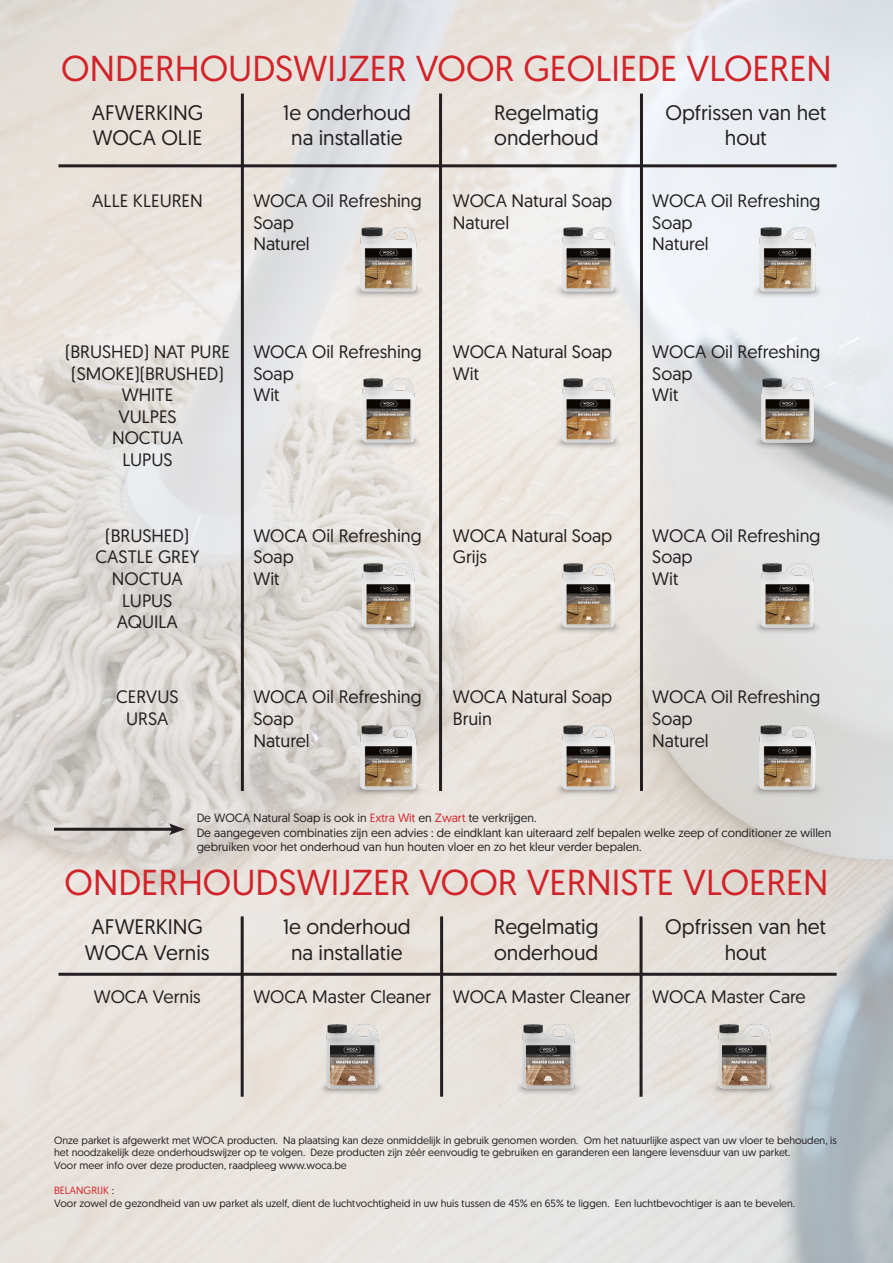
<style>
.page{position:relative;width:893px;height:1263px;background:#fff}
.page>*{position:absolute;margin:0;border:0;box-sizing:border-box;transform-origin:0 0}
.t1{font:36px "Geomanist";color:#d1232a}
.t2{font:21px/25.2px "Geomanist";color:#231f20;text-align:center}
.t3{font:18px/21.6px "Geomanist";color:#231f20}
.t4{font:12px/14.4px "Geomanist";color:#231f20}
.t5{font:10.5px/12.6px "Geomanist";color:#231f20}
.s1{color:#d1232a}
</style>
<div class="page">
<img style="left:0;top:0;width:893px;height:1263px">
<hr style="left:58px;top:164px;width:779px;height:3px;background:#231f20">
<hr style="left:241px;top:94px;width:3px;height:697px;background:#231f20">
<hr style="left:439px;top:94px;width:3px;height:697px;background:#231f20">
<hr style="left:640px;top:94px;width:3px;height:697px;background:#231f20">
<img style="left:344px;top:218px;width:90px;height:84px">
<img style="left:344px;top:715px;width:90px;height:84px">
<img style="left:742px;top:715px;width:91px;height:84px">
<img style="left:742px;top:218px;width:91px;height:84px">
<img style="left:347px;top:369px;width:84px;height:84px">
<img style="left:745px;top:554px;width:84px;height:84px">
<img style="left:347px;top:554px;width:84px;height:84px">
<img style="left:745px;top:369px;width:84px;height:84px">
<img style="left:546px;top:218px;width:84px;height:84px">
<img style="left:546px;top:369px;width:84px;height:84px">
<img style="left:546px;top:554px;width:84px;height:84px">
<img style="left:546px;top:715px;width:84px;height:84px">
<img style="left:310px;top:1014px;width:84px;height:84px">
<img style="left:703px;top:1014px;width:84px;height:84px">
<img style="left:506px;top:1014px;width:84px;height:84px">
<hr style="left:58px;top:973px;width:779px;height:3px;background:#231f20">
<hr style="left:241px;top:916px;width:3px;height:181px;background:#231f20">
<hr style="left:639px;top:916px;width:3px;height:181px;background:#231f20">
<hr style="left:440px;top:916px;width:3px;height:181px;background:#231f20">
<hr style="left:54px;top:828px;width:121px;height:3px;background:#231f20">
<svg style="left:169px;top:823px;width:16px;height:12px"></svg>
<p class="t1" style="left:61px;top:45px;width:772px">ONDERHOUDSWIJZER VOOR GEOLIEDE VLOEREN</p>
<p class="t2" style="left:92px;top:99px;width:113px;text-align:left">AFWERKING<br>WOCA OLIE</p>
<p class="t2" style="left:665px;top:99px;width:162px">Opfrissen van het hout</p>
<p class="t2" style="left:283px;top:99px;width:130px">1e onderhoud na installatie</p>
<p class="t2" style="left:494px;top:99px;width:106px;text-align:left">Regelmatig onderhoud</p>
<p class="t3" style="left:92px;top:189px;width:112px">ALLE KLEUREN</p>
<p class="t3" style="left:253px;top:189px;width:170px">WOCA Oil Refreshing<br>Soap</p>
<p class="t3" style="left:253px;top:233px;width:58px">Naturel</p>
<p class="t3" style="left:453px;top:189px;width:161px">WOCA Natural Soap</p>
<p class="t3" style="left:453px;top:211px;width:58px">Naturel</p>
<p class="t3" style="left:65px;top:340px;width:166px;text-align:center">(BRUSHED) NAT PURE (SMOKE)(BRUSHED)<br>WHITE<br>VULPES</p>
<p class="t3" style="left:112px;top:427px;width:73px">NOCTUA</p>
<p class="t3" style="left:122px;top:448px;width:52px">LUPUS</p>
<p class="t3" style="left:253px;top:340px;width:170px">WOCA Oil Refreshing<br>Soap</p>
<p class="t3" style="left:253px;top:383px;width:28px">Wit</p>
<p class="t3" style="left:105px;top:524px;width:86px">(BRUSHED)</p>
<p class="t3" style="left:95px;top:546px;width:105px;text-align:center">CASTLE GREY<br>NOCTUA<br>LUPUS<br>AQUILA</p>
<p class="t3" style="left:116px;top:686px;width:64px;text-align:center">CERVUS<br>URSA</p>
<p class="t3" style="left:253px;top:524px;width:170px">WOCA Oil Refreshing<br>Soap</p>
<p class="t3" style="left:253px;top:567px;width:28px">Wit</p>
<p class="t3" style="left:253px;top:686px;width:170px">WOCA Oil Refreshing<br>Soap</p>
<p class="t3" style="left:253px;top:729px;width:58px">Naturel</p>
<p class="t3" style="left:453px;top:340px;width:161px">WOCA Natural Soap</p>
<p class="t3" style="left:453px;top:362px;width:28px">Wit</p>
<p class="t3" style="left:453px;top:524px;width:161px">WOCA Natural Soap</p>
<p class="t3" style="left:453px;top:546px;width:36px">Grijs</p>
<p class="t3" style="left:453px;top:686px;width:161px">WOCA Natural Soap</p>
<p class="t3" style="left:453px;top:707px;width:41px">Bruin</p>
<p class="t3" style="left:652px;top:189px;width:170px">WOCA Oil Refreshing<br>Soap</p>
<p class="t3" style="left:652px;top:233px;width:58px">Naturel</p>
<p class="t3" style="left:652px;top:340px;width:170px">WOCA Oil Refreshing<br>Soap</p>
<p class="t3" style="left:652px;top:383px;width:28px">Wit</p>
<p class="t3" style="left:652px;top:524px;width:170px">WOCA Oil Refreshing<br>Soap</p>
<p class="t3" style="left:652px;top:567px;width:28px">Wit</p>
<p class="t3" style="left:652px;top:686px;width:170px">WOCA Oil Refreshing<br>Soap</p>
<p class="t3" style="left:652px;top:729px;width:58px">Naturel</p>
<p class="t4" style="left:197px;top:810px;width:636px">De WOCA Natural Soap is ook in <span class="s1">Extra Wit</span> en <span class="s1">Zwart</span> te verkrijgen.<br>De aangegeven combinaties zijn een advies : de eindklant kan uiteraard zelf bepalen welke zeep of conditioner ze willen gebruiken voor het onderhoud van hun houten vloer en zo het kleur verder bepalen.</p>
<p class="t1" style="left:65px;top:858px;width:765px">ONDERHOUDSWIJZER VOOR VERNISTE VLOEREN</p>
<p class="t2" style="left:85px;top:914px;width:126px">AFWERKING<br>WOCA Vernis</p>
<p class="t2" style="left:665px;top:914px;width:162px">Opfrissen van het hout</p>
<p class="t2" style="left:283px;top:914px;width:130px">1e onderhoud na installatie</p>
<p class="t2" style="left:494px;top:914px;width:106px;text-align:left">Regelmatig onderhoud</p>
<p class="t3" style="left:94px;top:985px;width:108px">WOCA Vernis</p>
<p class="t3" style="left:253px;top:985px;width:179px">WOCA Master Cleaner</p>
<p class="t3" style="left:453px;top:985px;width:179px">WOCA Master Cleaner</p>
<p class="t3" style="left:652px;top:985px;width:155px">WOCA Master Care</p>
<p class="t5" style="left:54px;top:1133px;width:784px">Onze parket is afgewerkt met WOCA producten. Na plaatsing kan deze onmiddelijk in gebruik genomen worden. Om het natuurlijke aspect van uw vloer te behouden, is het noodzakelijk deze onderhoudswijzer op te volgen. Deze producten zijn zéér eenvoudig te gebruiken en garanderen een langere levensduur van uw parket.<br>Voor meer info over deze producten, raadpleeg www.woca.be</p>
<p class="t5" style="left:54px;top:1184px;width:742px"><span class="s1">BELANGRIJK</span> :<br>Voor zowel de gezondheid van uw parket als uzelf, dient de luchtvochtigheid in uw huis tussen de 45% en 65% te liggen. Een luchtbevochtiger is aan te bevelen.</p>
</div>
